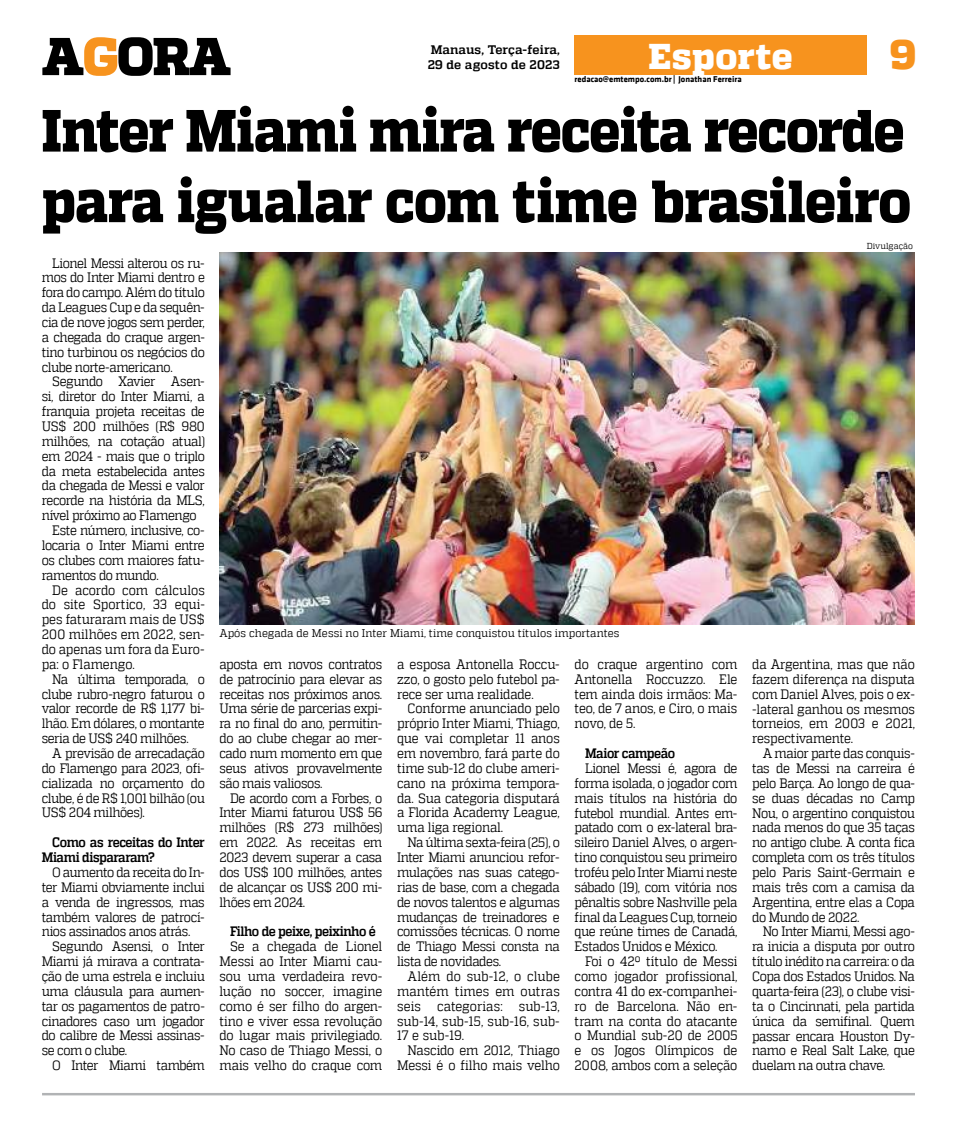
<style>
.page{position:relative;width:957px;height:1134px;background:#fff}
.page>*{position:absolute;margin:0;border:0;box-sizing:border-box;transform-origin:0 0}
.t1{font:800 59.5px/70.5px "MW Quadon";letter-spacing:-.02em;color:#000;scale:.89 1}
.t2{font:800 41px "MW Quadon";color:#f7931e}
.t3{font:800 35.75px "MW Quadon";letter-spacing:.01em;color:#fff}
.t4{font:13.62px/14.9px "MW Quadon";letter-spacing:-.03em;color:#000;text-align:justify;scale:.89 1}
.t5{font:700 13.62px/14.9px "MW Quadon";letter-spacing:-.035em;color:#000;scale:.89 1}
.t6{font:13.62px "MW Quadon";letter-spacing:-.005em;color:#000;scale:.89 1}
.t7{font:13.62px/14.9px "MW Quadon";letter-spacing:-.01em;color:#000;text-align:right;scale:.89 1}
.t8{font:13.62px "MW Quadon";color:#000;scale:.89 1}
.t9{font:13.62px "MW Quadon";letter-spacing:.005em;color:#000;scale:.89 1}
.t10{font:700 12.38px/14.9px "MW Quadon";letter-spacing:.01em;color:#000}
.t11{font:11.12px "MW Quadon";letter-spacing:.005em;color:#000;scale:.94 1}
.t12{font:700 8.62px "MW Klavika Bd";color:#000}
.t13{font:8.62px "MW Quadon";letter-spacing:.005em;color:#000;scale:.94 1}
</style>
<div class="page">
<hr style="left:42px;top:1093px;width:873px;height:2px;background:#b1b3b5">
<svg style="left:42px;top:37px;width:188px;height:39px"></svg>
<div style="left:574px;top:35px;width:292px;height:40px;background:#f7931e"></div>
<img style="left:219px;top:252px;width:696px;height:372px">
<p class="t10" style="left:428px;top:43px;width:134px">Manaus, Terça-feira,<br>29 de agosto de 2023</p>
<h3 class="t3" style="left:648px;top:35px;width:146px">Esporte</h3>
<p class="t12" style="left:574px;top:73px;width:169px">redacao@emtempo.com.br | Jonathan Ferreira</p>
<h2 class="t2" style="left:890px;top:31px;width:27px">9</h2>
<h1 class="t1" style="left:41px;top:97px;width:978px">Inter Miami mira receita recorde para igualar com time brasileiro</h1>
<p class="t4" style="left:42px;top:255px;width:185px;text-indent:10px">Lionel Messi alterou os ru&shy;mos do Inter Miami dentro e fora do campo. Além do título da Leagues Cup e da sequên&shy;cia de nove jogos sem perder, a chegada do craque argen&shy;tino turbinou os negócios do clube norte-americano.</p>
<p class="t4" style="left:52px;top:374px;width:173px">Segundo Xavier Asen-</p>
<p class="t4" style="left:42px;top:389px;width:185px">si, diretor do Inter Miami, a</p>
<p class="t4" style="left:42px;top:404px;width:185px">franquia projeta receitas de</p>
<p class="t4" style="left:42px;top:419px;width:185px">US$ 200 milhões (R$ 980</p>
<p class="t4" style="left:42px;top:434px;width:185px">milhões, na cotação atual)</p>
<p class="t4" style="left:42px;top:448px;width:185px">em 2024 - mais que o triplo</p>
<p class="t4" style="left:42px;top:463px;width:185px">da meta estabelecida antes</p>
<p class="t4" style="left:42px;top:478px;width:185px">da chegada de Messi e valor</p>
<p class="t4" style="left:42px;top:493px;width:185px">recorde na história da MLS,</p>
<p class="t4" style="left:42px;top:508px;width:176px">nível próximo ao Flamengo</p>
<p class="t4" style="left:52px;top:523px;width:173px">Este número, inclusive, co-</p>
<p class="t4" style="left:42px;top:538px;width:185px">locaria o Inter Miami entre</p>
<p class="t4" style="left:42px;top:552px;width:185px">os clubes com maiores fatu-</p>
<p class="t4" style="left:42px;top:567px;width:133px">ramentos do mundo.</p>
<p class="t6" style="left:52px;top:582px;width:173px">De acordo com cálculos</p>
<p class="t8" style="left:42px;top:597px;width:185px">do site Sportico, 33 equi-</p>
<p class="t6" style="left:42px;top:612px;width:185px">pes faturaram mais de US$</p>
<p class="t9" style="left:42px;top:627px;width:185px">200 milhões em 2022, sen-</p>
<p class="t6" style="left:42px;top:641px;width:185px">do apenas um fora da Euro-</p>
<p class="t7" style="left:42px;top:657px;width:106px">pa: o Flamengo.</p>
<p class="t4" style="left:52px;top:671px;width:173px">Na última temporada, o</p>
<p class="t4" style="left:42px;top:686px;width:185px">clube rubro-negro faturou o</p>
<p class="t4" style="left:42px;top:701px;width:185px">valor recorde de R$ 1,177 bi-</p>
<p class="t4" style="left:42px;top:716px;width:185px">lhão. Em dólares, o montante</p>
<p class="t4" style="left:42px;top:731px;width:167px">seria de US$ 240 milhões.</p>
<p class="t4" style="left:52px;top:746px;width:173px">A previsão de arrecadação</p>
<p class="t4" style="left:42px;top:761px;width:185px">do Flamengo para 2023, ofi-</p>
<p class="t4" style="left:42px;top:775px;width:185px">cializada no orçamento do</p>
<p class="t4" style="left:42px;top:790px;width:185px">clube, é de R$ 1,001 bilhão (ou</p>
<p class="t4" style="left:42px;top:805px;width:117px">US$ 204 milhões).</p>
<p class="t5" style="left:42px;top:835px;width:185px;text-indent:10px">Como as receitas do Inter<br>Miami dispararam?</p>
<p class="t4" style="left:42px;top:865px;width:185px;text-indent:10px">O aumento da receita do In&shy;ter Miami obviamente inclui a venda de ingressos, mas também valores de patrocí&shy;nios assinados anos atrás.</p>
<p class="t4" style="left:42px;top:939px;width:185px;text-indent:10px">Segundo Asensi, o Inter Miami já mirava a contrata&shy;ção de uma estrela e incluiu uma cláusula para aumen&shy;tar os pagamentos de patro&shy;cinadores caso um jogador do calibre de Messi assinas&shy;se com o clube.</p>
<p class="t4" style="left:52px;top:1058px;width:173px">O Inter Miami também</p>
<p class="t11" style="left:219px;top:626px;width:427px">Após chegada de Messi no Inter Miami, time conquistou títulos importantes</p>
<p class="t4" style="left:219px;top:656px;width:184px">aposta em novos contratos de patrocínio para elevar as receitas nos próximos anos.<br>Uma série de parcerias expi&shy;ra no final do ano, permitin&shy;do ao clube chegar ao mer&shy;cado num momento em que seus ativos provavelmente são mais valiosos.</p>
<p class="t4" style="left:219px;top:790px;width:184px;text-indent:10px">De acordo com a Forbes, o Inter Miami faturou US$ 56 milhões (R$ 273 milhões) em 2022. As receitas em 2023 devem superar a casa dos US$ 100 milhões, antes de alcançar os US$ 200 mi&shy;lhões em 2024.</p>
<p class="t5" style="left:230px;top:924px;width:165px">Filho de peixe, peixinho é</p>
<p class="t4" style="left:219px;top:939px;width:184px;text-indent:10px">Se a chegada de Lionel Messi ao Inter Miami cau&shy;sou uma verdadeira revo&shy;lução no soccer, imagine como é ser filho do argen&shy;tino e viver essa revolução do lugar mais privilegiado.<br>No caso de Thiago Messi, o mais velho do craque com</p>
<p class="t4" style="left:397px;top:657px;width:184px">a esposa Antonella Roccu&shy;zzo, o gosto pelo futebol pa&shy;rece ser uma realidade.</p>
<p class="t4" style="left:397px;top:701px;width:184px;text-indent:10px">Conforme anunciado pelo próprio Inter Miami, Thiago, que vai completar 11 anos em novembro, fará parte do time sub-12 do clube ameri&shy;cano na próxima tempora&shy;da. Sua categoria disputará a Florida Academy League, uma liga regional.</p>
<p class="t4" style="left:397px;top:835px;width:184px;text-indent:10px">Na última sexta-feira (25), o Inter Miami anunciou refor&shy;mulações nas suas catego&shy;rias de base, com a chegada de novos talentos e algumas mudanças de treinadores e comissões técnicas. O nome de Thiago Messi consta na lista de novidades.</p>
<p class="t4" style="left:397px;top:969px;width:184px;text-indent:10px">Além do sub-12, o clube mantém times em outras seis categorias: sub-13, sub-14, sub-15, sub-16, sub-17 e sub-19.</p>
<p class="t7" style="left:397px;top:1043px;width:184px">Nascido em 2012, Thiago<br>Messi é o filho mais velho</p>
<p class="t4" style="left:574px;top:657px;width:184px">do craque argentino com Antonella Roccuzzo. Ele tem ainda dois irmãos: Ma&shy;teo, de 7 anos, e Ciro, o mais novo, de 5.</p>
<p class="t5" style="left:585px;top:746px;width:103px">Maior campeão</p>
<p class="t4" style="left:574px;top:761px;width:184px;text-indent:10px">Lionel Messi é, agora de forma isolada, o jogador com mais títulos na história do futebol mundial. Antes em&shy;patado com o ex-lateral bra&shy;sileiro Daniel Alves, o argen&shy;tino conquistou seu primeiro troféu pelo Inter Miami neste sábado (19), com vitória nos pênaltis sobre Nashville pela final da Leagues Cup, torneio que reúne times de Canadá, Estados Unidos e México.</p>
<p class="t4" style="left:574px;top:954px;width:184px;text-indent:10px">Foi o 42º título de Messi como jogador profissional, contra 41 do ex-companhei&shy;ro de Barcelona. Não en&shy;tram na conta do atacante o Mundial sub-20 de 2005 e os Jogos Olímpicos de 2008, ambos com a seleção</p>
<p class="t13" style="left:867px;top:241px;width:51px">Divulgação</p>
<p class="t4" style="left:752px;top:657px;width:184px">da Argentina, mas que não fazem diferença na disputa com Daniel Alves, pois o ex--lateral ganhou os mesmos torneios, em 2003 e 2021, respectivamente.</p>
<p class="t4" style="left:752px;top:746px;width:184px;text-indent:10px">A maior parte das conquis&shy;tas de Messi na carreira é pelo Barça. Ao longo de qua&shy;se duas décadas no Camp Nou, o argentino conquistou nada menos do que 35 taças no antigo clube. A conta fica completa com os três títulos pelo Paris Saint-Germain e mais três com a camisa da Argentina, entre elas a Copa do Mundo de 2022.</p>
<p class="t4" style="left:752px;top:924px;width:184px;text-indent:10px">No Inter Miami, Messi ago&shy;ra inicia a disputa por outro título inédito na carreira: o da Copa dos Estados Unidos. Na quarta-feira (23), o clube visi&shy;ta o Cincinnati, pela partida única da semifinal. Quem passar encara Houston Dy&shy;namo e Real Salt Lake, que duelam na outra chave.</p>
</div>
